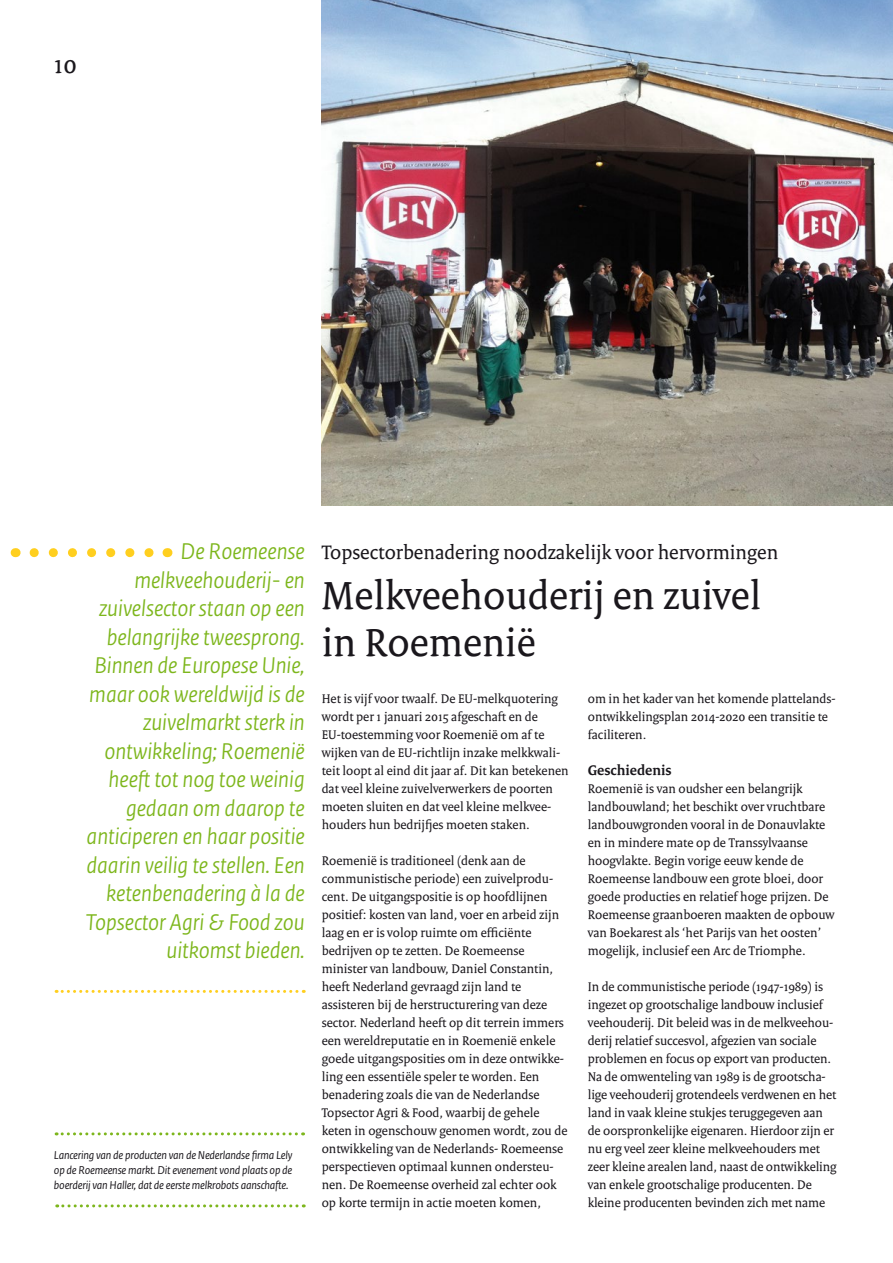
<style>
.page{position:relative;width:893px;height:1263px;background:#fff}
.page>*{position:absolute;margin:0;border:0;box-sizing:border-box;transform-origin:0 0}
.t1{font:42px/46.5px "Rijksoverheid Serif";color:#1a171c}
.t2{font:27px "Rijksoverheid Serif";color:#1a171c}
.t3{font:italic 24px/28.5px "Rijksoverheid Sans Heading";color:#7db61c;text-align:right}
.t4{font:21px "Rijksoverheid Serif";color:#1a171c}
.t5{font:700 15px "Rijksoverheid Serif";color:#1a171c}
.t6{font:13.5px/18px "Rijksoverheid Serif";color:#1a171c}
.t7{font:italic 12px/15px "Rijksoverheid Sans Text";letter-spacing:-.015em;color:#1a171c;text-align:justify}
.s1{font-family:"Rijksoverheid Sans Heading";font-style:italic;font-size:24px;color:#7db61c}
</style>
<div class="page">
<svg style="left:56px;top:990px;width:248px;height:3px"></svg>
<svg style="left:34px;top:548px;width:120px;height:9px"></svg>
<svg style="left:56px;top:1132px;width:248px;height:3px"></svg>
<svg style="left:57px;top:1204px;width:247px;height:3px"></svg>
<img style="left:322px;top:0;width:571px;height:505px">
<h2 class="t2" style="left:54px;top:48px;width:25px">10</h2>
<h3 class="t4" style="left:181px;top:540px;width:599px"><span class="s1">De Roemeense</span> Topsectorbenadering noodzakelijk voor hervormingen</h3>
<p class="t3" style="left:86px;top:566px;width:220px">melkveehouderij- en zuivelsector staan op een belangrijke tweesprong.<br>Binnen de Europese Unie, maar ook wereldwijd is de zuivelmarkt sterk in ontwikkeling; Roemenië heeft tot nog toe weinig gedaan om daarop te anticiperen en haar positie daarin veilig te stellen. Een ketenbenadering à la de<br>Topsector Agri &amp; Food zou uitkomst bieden.</p>
<h1 class="t1" style="left:322px;top:572px;width:441px">Melkveehouderij en zuivel in Roemenië</h1>
<p class="t6" style="left:322px;top:690px;width:248px">Het is vijf voor twaalf. De EU-melkquotering wordt per 1 januari 2015 afgeschaft en de EU-toestemming voor Roemenië om af te wijken van de EU-richtlijn inzake melkkwali&shy;teit loopt al eind dit jaar af. Dit kan betekenen dat veel kleine zuivelverwerkers de poorten moeten sluiten en dat veel kleine melkvee&shy;houders hun bedrijfjes moeten staken.</p>
<p class="t6" style="left:322px;top:852px;width:247px">Roemenië is traditioneel (denk aan de communistische periode) een zuivelprodu&shy;cent. De uitgangspositie is op hoofdlijnen positief: kosten van land, voer en arbeid zijn laag en er is volop ruimte om efficiënte bedrijven op te zetten. De Roemeense minister van landbouw, Daniel Constantin, heeft Nederland gevraagd zijn land te assisteren bij de herstructurering van deze sector. Nederland heeft op dit terrein immers een wereldreputatie en in Roemenië enkele goede uitgangsposities om in deze ontwikke&shy;ling een essentiële speler te worden. Een benadering zoals die van de Nederlandse Topsector Agri &amp; Food, waarbij de gehele keten in ogenschouw genomen wordt, zou de ontwikkeling van de Nederlands- Roemeense perspectieven optimaal kunnen ondersteu&shy;nen. De Roemeense overheid zal echter ook op korte termijn in actie moeten komen,</p>
<p class="t6" style="left:588px;top:690px;width:249px">om in het kader van het komende plattelands&shy;ontwikkelingsplan 2014-2020 een transitie te faciliteren.</p>
<p class="t5" style="left:588px;top:761px;width:85px">Geschiedenis</p>
<p class="t6" style="left:588px;top:780px;width:248px">Roemenië is van oudsher een belangrijk landbouwland; het beschikt over vruchtbare landbouwgronden vooral in de Donauvlakte en in mindere mate op de Transsylvaanse hoogvlakte. Begin vorige eeuw kende de Roemeense landbouw een grote bloei, door goede producties en relatief hoge prijzen. De Roemeense graanboeren maakten de opbouw van Boekarest als ‘het Parijs van het oosten’ mogelijk, inclusief een Arc de Triomphe.</p>
<p class="t6" style="left:588px;top:978px;width:250px">In de communistische periode (1947-1989) is ingezet op grootschalige landbouw inclusief veehouderij. Dit beleid was in de melkveehou&shy;derij relatief succesvol, afgezien van sociale problemen en focus op export van producten.<br>Na de omwenteling van 1989 is de grootscha&shy;lige veehouderij grotendeels verdwenen en het land in vaak kleine stukjes teruggegeven aan de oorspronkelijke eigenaren. Hierdoor zijn er nu erg veel zeer kleine melkveehouders met zeer kleine arealen land, naast de ontwikkeling van enkele grootschalige producenten. De kleine producenten bevinden zich met name</p>
<p class="t7" style="left:54px;top:1148px;width:240px">Lancering van de producten van de Nederlandse firma Lely op de Roemeense markt. Dit evenement vond plaats op de boerderij van Haller, dat de eerste melkrobots aanschafte.</p>
</div>
